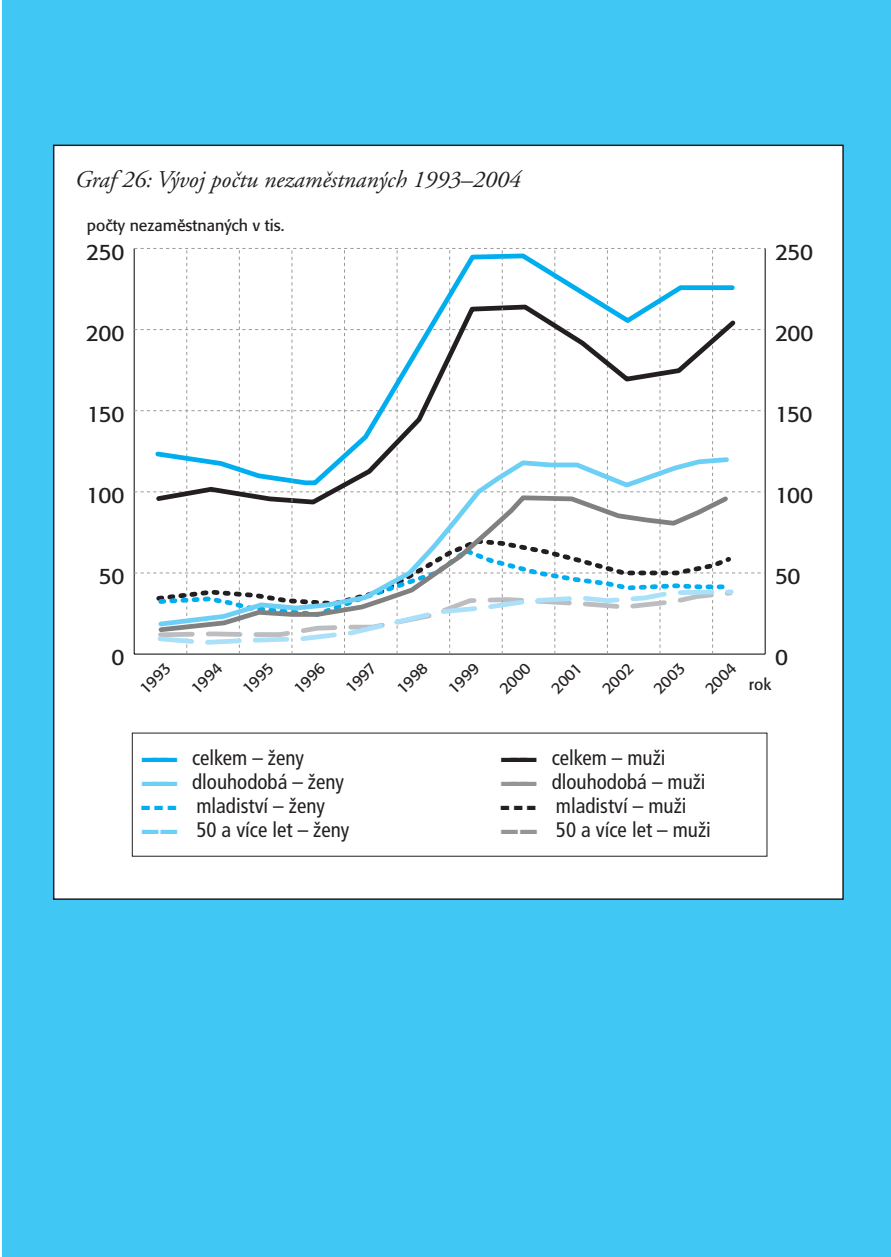
<style>
.page{position:relative;width:891px;height:1257px;background:#fff}
.page>*{position:absolute;margin:0;border:0;box-sizing:border-box;transform-origin:0 0}
.t1{font:italic 24px "Adobe Garamond CE";color:#231f20}
.t2{font:22.2px "Formata CE";letter-spacing:-.02em;color:#231f20}
.t3{font:condensed 21px "Frutiger CE";color:#231f20}
.t4{font:15.9px "Formata CE";color:#231f20}
.t5{font:6px "Zapf Dingbats";color:#00aeef;scale:4 1}
.t6{font:6px "Zapf Dingbats";color:#6bcff6;scale:4 1}
.t7{font:6px "Zapf Dingbats";color:#00aeef;scale:2 1}
.t8{font:6px "Zapf Dingbats";color:#231f20;scale:4 1}
.t9{font:6px "Zapf Dingbats";color:#939598;scale:4 1}
.t10{font:6px "Zapf Dingbats";color:#231f20;scale:2 1}
.s1{color:#6bcff6}
.s2{color:#939598}
</style>
<div class="page">
<div style="left:2px;top:0;width:889px;height:1257px;background:#40c7f4"></div>
<div style="left:54px;top:145px;width:789px;height:754px;background:#fff"></div>
<hr style="left:134px;top:654px;width:631px;height:1px;background:#000">
<hr style="left:765px;top:248px;width:1px;height:406px;background:#000">
<svg style="left:134px;top:248px;width:631px;height:406px"></svg>
<p class="t1" style="left:74px;top:169px;width:447px">Graf 26: V˘voj poãtu nezamûstnan˘ch 1993–2004</p>
<p class="t4" style="left:87px;top:218px;width:199px">poãty nezamûstnan˘ch v tis.</p>
<p class="t2" style="left:86px;top:242px;width:40px">250</p>
<p class="t2" style="left:775px;top:242px;width:40px">250</p>
<p class="t2" style="left:86px;top:323px;width:40px">200</p>
<p class="t2" style="left:775px;top:323px;width:40px">200</p>
<p class="t2" style="left:87px;top:404px;width:39px">150</p>
<p class="t2" style="left:775px;top:404px;width:39px">150</p>
<p class="t2" style="left:86px;top:485px;width:40px">100</p>
<p class="t2" style="left:775px;top:485px;width:40px">100</p>
<p class="t2" style="left:99px;top:566px;width:27px">50</p>
<p class="t2" style="left:775px;top:566px;width:27px">50</p>
<p class="t2" style="left:111px;top:647px;width:14px">0</p>
<p class="t4" style="left:497px;top:686px;width:38px;rotate:-45deg">2000</p>
<p class="t4" style="left:600px;top:686px;width:38px;rotate:-45deg">2002</p>
<p class="t4" style="left:137px;top:686px;width:38px;rotate:-45deg">1993</p>
<p class="t4" style="left:189px;top:686px;width:38px;rotate:-45deg">1994</p>
<p class="t4" style="left:240px;top:686px;width:38px;rotate:-45deg">1995</p>
<p class="t4" style="left:292px;top:686px;width:38px;rotate:-45deg">1996</p>
<p class="t4" style="left:343px;top:686px;width:37px;rotate:-45deg">1997</p>
<p class="t4" style="left:394px;top:686px;width:38px;rotate:-45deg">1998</p>
<p class="t4" style="left:446px;top:686px;width:38px;rotate:-45deg">1999</p>
<p class="t4" style="left:549px;top:686px;width:38px;rotate:-45deg">2001</p>
<p class="t4" style="left:651px;top:686px;width:38px;rotate:-45deg">2003</p>
<p class="t4" style="left:703px;top:686px;width:38px;rotate:-45deg">2004</p>
<p class="t2" style="left:775px;top:647px;width:14px">0</p>
<p class="t4" style="left:749px;top:678px;width:24px">rok</p>
<p class="t5" style="left:141px;top:757px;width:11px">■■■</p>
<p class="t3" style="left:192px;top:750px;width:113px">celkem – ženy</p>
<p class="t6" style="left:141px;top:781px;width:11px">■■■</p>
<p class="t3" style="left:192px;top:774px;width:154px">dlouhodobá – ženy</p>
<p class="t7" style="left:141px;top:805px;width:19px">■ ■ ■</p>
<p class="t3" style="left:196px;top:798px;width:130px">mladiství – ženy</p>
<p class="t3" style="left:141px;top:822px;width:210px"><span class="s1">■■</span> 50 a více let – ženy</p>
<p class="t8" style="left:501px;top:757px;width:11px">■■■</p>
<p class="t3" style="left:552px;top:750px;width:115px">celkem – muži</p>
<p class="t9" style="left:501px;top:781px;width:11px">■■■</p>
<p class="t3" style="left:552px;top:774px;width:155px">dlouhodobá – muži</p>
<p class="t10" style="left:501px;top:805px;width:19px">■ ■ ■</p>
<p class="t3" style="left:556px;top:798px;width:132px">mladiství – muži</p>
<p class="t3" style="left:501px;top:822px;width:212px"><span class="s2">■■</span> 50 a více let – muži</p>
</div>
